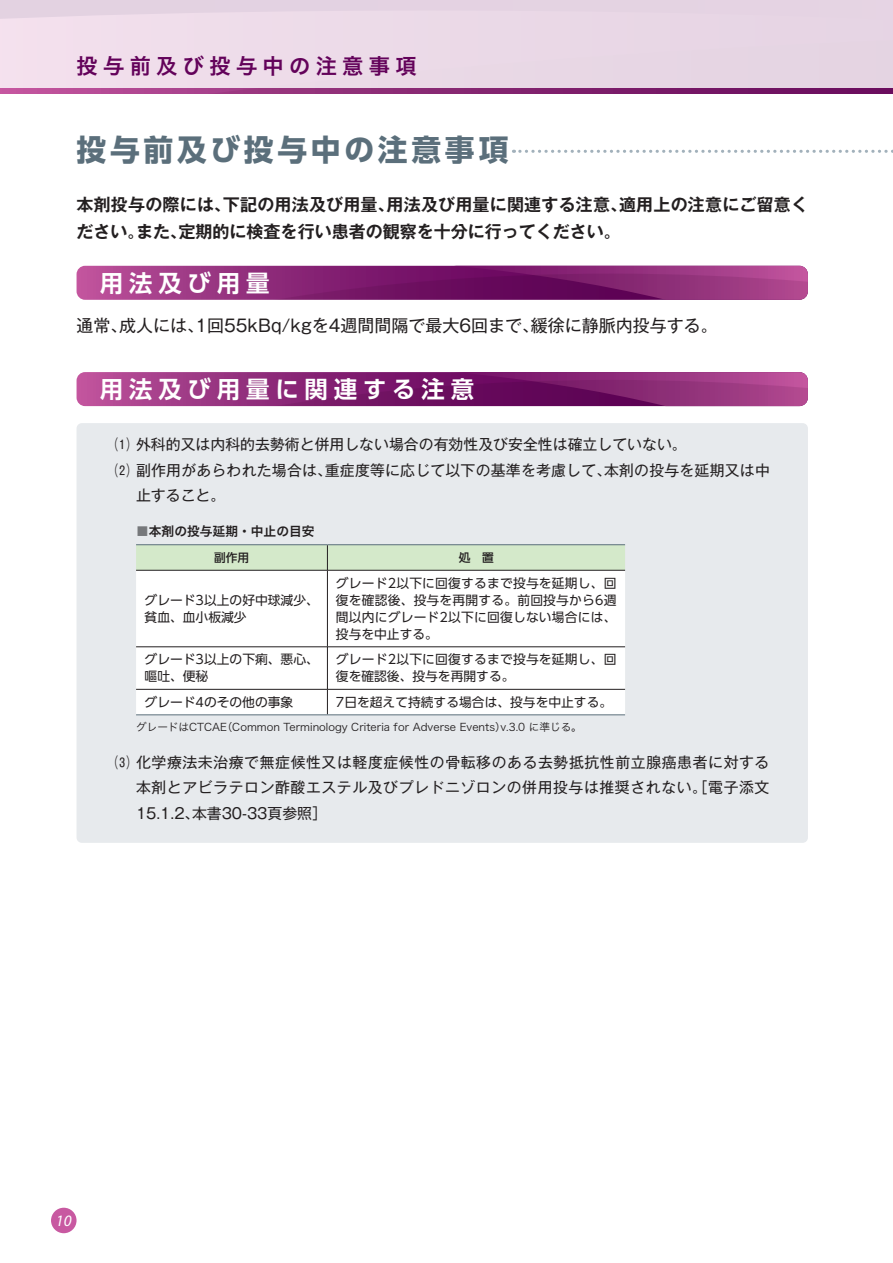
<style>
.page{position:relative;width:893px;height:1263px;background:#fff}
.page>*{position:absolute;margin:0;border:0;box-sizing:border-box;transform-origin:0 0}
.中見出し_見開き用{font:700 29.7px "UD Shin Go Pro";letter-spacing:.125em;color:#5b6f7b}
.小見出し{font:700 23.4px "UD Shin Go Pro De";letter-spacing:.25em;color:#fff}
.大見出し_四分アキ{font:21.3px "Hira Kaku Pro W6";letter-spacing:.25em;color:#63025a}
.リード{font:700 16.95px/27.6px "Gothic MB101 Pro De";letter-spacing:.01em;color:#231f20}
.本文{font:16.95px "Gothic MB101 Pro";color:#231f20}
.t1{font:italic 15.9px "Myriad Pro";color:#fff}
.囲み_本文{font:14.85px/25.5px "Gothic MB101 Pro";letter-spacing:.015em;color:#231f20}
.t2{font:12.75px/17px "UD Shin Go Pro";color:#231f20}
.図表タイトル{font:12.75px "Hira Kaku Pro W6";color:#231f20}
.t3{font:500 11.7px "UD Shin Go Pro";color:#231f20}
.注{font:10.65px "Hira Kaku Pro W3";color:#231f20}
.s1{color:#76787b}
</style>
<div class="page">
<svg style="left:0;top:88px;width:893px;height:6px;background:#8d2b77"></svg>
<div style="left:0;top:0;width:893px;height:88px;background:#ead8e6"></div>
<div style="left:51px;top:1208px;width:26px;height:25px;background:#c859a1;border-radius:50%"></div>
<svg style="left:520px;top:150px;width:373px;height:3px"></svg>
<div style="left:77px;top:423px;width:731px;height:420px;background:#e7eaed;border-radius:5px"></div>
<svg style="left:77px;top:266px;width:731px;height:34px;background:#8c2a77"></svg>
<svg style="left:77px;top:372px;width:731px;height:34px;background:#8b2977"></svg>
<div style="left:136px;top:571px;width:489px;height:143px;background:#fff"></div>
<hr style="left:327px;top:570px;width:1px;height:77px;background:#231f20">
<hr style="left:136px;top:646px;width:191px;height:1px;background:#231f20">
<hr style="left:327px;top:646px;width:298px;height:1px;background:#231f20">
<hr style="left:327px;top:647px;width:1px;height:42px;background:#231f20">
<hr style="left:136px;top:689px;width:191px;height:1px;background:#231f20">
<hr style="left:327px;top:689px;width:298px;height:1px;background:#231f20">
<svg style="left:327px;top:689px;width:1px;height:25px"></svg>
<svg style="left:136px;top:545px;width:489px;height:25px;background:#d1e5c7"></svg>
<hr style="left:136px;top:570px;width:191px;height:1px;background:#231f20">
<hr style="left:327px;top:570px;width:298px;height:1px;background:#231f20">
<hr style="left:136px;top:544px;width:191px;height:1px;background:#5b6f7b">
<hr style="left:327px;top:544px;width:298px;height:1px;background:#5b6f7b">
<hr style="left:136px;top:714px;width:191px;height:1px;background:#5b6f7b">
<hr style="left:327px;top:714px;width:298px;height:1px;background:#5b6f7b">
<p class="大見出し_四分アキ" style="left:77px;top:47px;width:342px">投与前及び投与中の注意事項</p>
<p class="中見出し_見開き用" style="left:77px;top:126px;width:433px">投与前及び投与中の注意事項</p>
<p class="リード" style="left:77px;top:188px;width:733px">本剤投与の際には、下記の用法及び用量、用法及び用量に関連する注意、適用上の注意にご留意ください。また、定期的に検査を行い患者の観察を十分に行ってください。</p>
<p class="小見出し" style="left:100px;top:264px;width:171px">用法及び用量</p>
<p class="本文" style="left:77px;top:311px;width:643px">通常、成人には、1回55kBq/kgを4週間間隔で最大6回まで、緩徐に静脈内投与する。</p>
<p class="小見出し" style="left:100px;top:370px;width:376px">用法及び用量に関連する注意</p>
<p class="囲み_本文" style="left:115px;top:430px;width:573px">⑴ 外科的又は内科的去勢術と併用しない場合の有効性及び安全性は確立していない。</p>
<p class="囲み_本文" style="left:136px;top:455px;width:635px;text-indent:-21px">⑵ 副作用があらわれた場合は、重症度等に応じて以下の基準を考慮して、本剤の投与を延期又は中止すること。</p>
<p class="図表タイトル" style="left:136px;top:520px;width:180px"><span class="s1">■</span>本剤の投与延期・中止の目安</p>
<p class="t3" style="left:214px;top:548px;width:37px">副作用</p>
<p class="t3" style="left:459px;top:548px;width:37px">処　置</p>
<p class="t2" style="left:145px;top:591px;width:176px">グレード3以上の好中球減少、貧血、血小板減少</p>
<p class="t2" style="left:336px;top:574px;width:282px;text-align:justify">グレード2以下に回復するまで投与を延期し、回復を確認後、投与を再開する。前回投与から6週間以内にグレード2以下に回復しない場合には、投与を中止する。</p>
<p class="t2" style="left:145px;top:651px;width:176px">グレード3以上の下痢、悪心、嘔吐、便秘</p>
<p class="t2" style="left:336px;top:651px;width:282px">グレード2以下に回復するまで投与を延期し、回復を確認後、投与を再開する。</p>
<p class="t2" style="left:145px;top:693px;width:150px">グレード4のその他の事象</p>
<p class="t2" style="left:336px;top:693px;width:278px">7日を超えて持続する場合は、投与を中止する。</p>
<p class="注" style="left:136px;top:717px;width:447px">グレードはCTCAE（Common Terminology Criteria for Adverse Events）v.3.0 に準じる。</p>
<p class="囲み_本文" style="left:136px;top:747px;width:635px;text-align:justify;text-indent:-21px">⑶ 化学療法未治療で無症候性又は軽度症候性の骨転移のある去勢抵抗性前立腺癌患者に対する本剤とアビラテロン酢酸エステル及びプレドニゾロンの併用投与は推奨されない。［電子添文15.1.2、本書30-33頁参照］</p>
<p class="t1" style="left:56px;top:1211px;width:17px">10</p>
</div>
